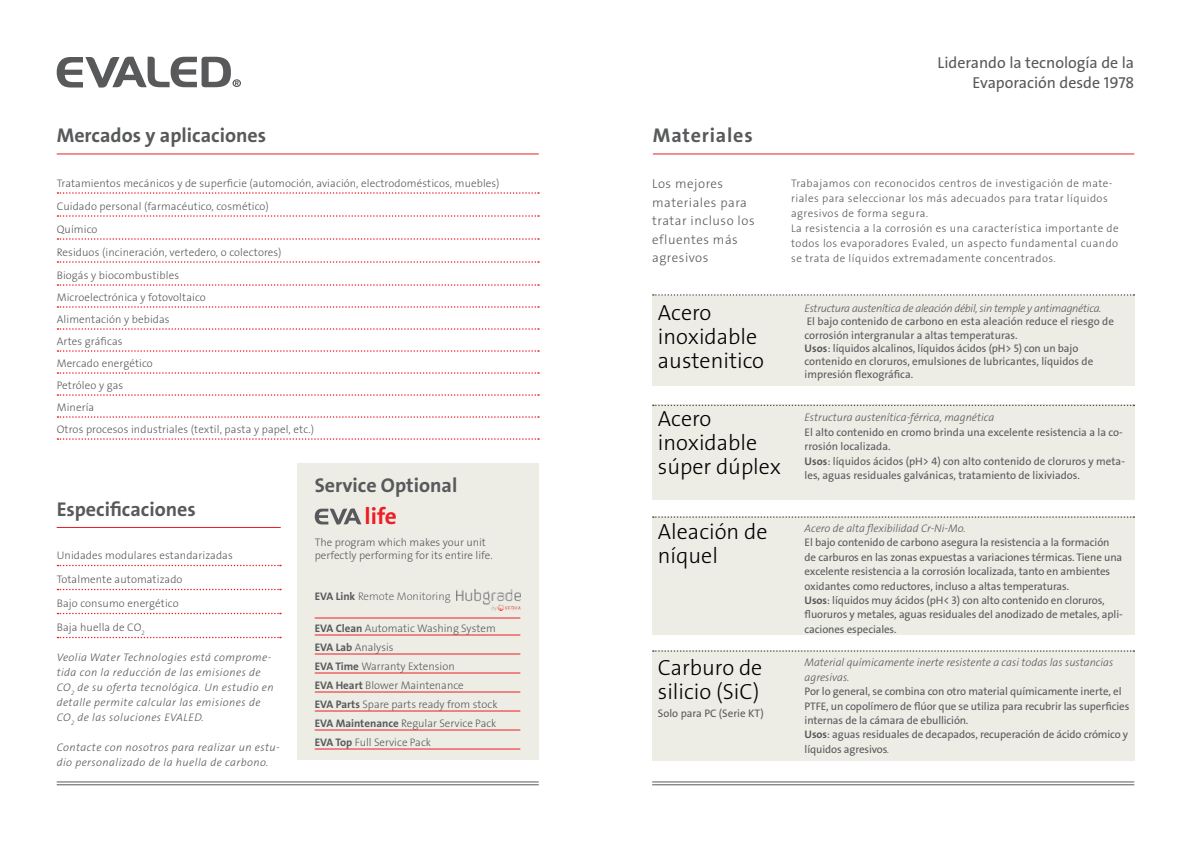
<style>
.page{position:relative;width:1191px;height:842px;background:#fff}
.page>*{position:absolute;margin:0;border:0;box-sizing:border-box;transform-origin:0 0}
.t1{font:23.4px "The Sans Veolia W7 Bld";color:#ed1d24}
.t2{font:22px/24px "The Sans Veolia W3 Lig";color:#000}
.t3{font:20px "The Sans Veolia W7 Bld";color:#58595b}
.t4{font:20px "The Sans Veolia W7 Bld";letter-spacing:.04em;color:#58595b}
.t5{font:15.9px/19.1px "The Sans Veolia W5 Pla";color:#58595b;text-align:right}
.t6{font:13px/18.5px "The Sans Veolia W3 Lig";letter-spacing:.04em;color:#58595b}
.t7{font:11px/14.4px "The Sans Veolia W5 Pla";letter-spacing:-.01em;color:#58595b}
.t8{font:11px/22px "The Sans Veolia W3 Lig";letter-spacing:.01em;color:#58595b}
.t9{font:11px/15px "The Sans Veolia W3 Lig";letter-spacing:.04em;color:#58595b}
.t10{font:11px/15px "The Sans Veolia W3 Lig It";letter-spacing:.025em;color:#58595b}
.t11{font:11px/14.4px "The Sans Veolia W3 Lig It";color:#58595b}
.t12{font:11px "The Sans Veolia W3 Lig It";letter-spacing:-.025em;color:#58595b}
.t13{font:11px "The Sans Veolia W2 Ex Lig";color:#58595b}
.s1{font-family:"The Sans Veolia W7 Bld"}
.s2{font-family:"The Sans Veolia W3 Lig It"}
</style>
<div class="page">
<hr style="left:57px;top:784px;width:482px;height:1px;background:#58595b">
<hr style="left:57px;top:781px;width:482px;height:1px;background:#58595b">
<div style="left:652px;top:296px;width:482px;height:90px;background:#edede6"></div>
<div style="left:652px;top:404px;width:482px;height:96px;background:#edede6"></div>
<div style="left:652px;top:516px;width:482px;height:119px;background:#edede6"></div>
<div style="left:652px;top:650px;width:482px;height:110px;background:#edede6"></div>
<svg style="left:653px;top:294px;width:481px;height:2px"></svg>
<svg style="left:653px;top:405px;width:481px;height:1px"></svg>
<svg style="left:653px;top:516px;width:481px;height:2px"></svg>
<svg style="left:653px;top:650px;width:481px;height:2px"></svg>
<svg style="left:57px;top:57px;width:184px;height:31px"></svg>
<hr style="left:653px;top:154px;width:481px;height:1px;background:#ed1d24">
<hr style="left:57px;top:154px;width:482px;height:1px;background:#ed1d24">
<svg style="left:57px;top:192px;width:482px;height:2px"></svg>
<svg style="left:57px;top:215px;width:482px;height:2px"></svg>
<svg style="left:57px;top:238px;width:482px;height:2px"></svg>
<svg style="left:57px;top:261px;width:482px;height:2px"></svg>
<svg style="left:57px;top:284px;width:482px;height:2px"></svg>
<svg style="left:57px;top:306px;width:482px;height:2px"></svg>
<svg style="left:57px;top:328px;width:482px;height:2px"></svg>
<svg style="left:57px;top:350px;width:482px;height:2px"></svg>
<svg style="left:57px;top:372px;width:482px;height:2px"></svg>
<svg style="left:57px;top:394px;width:482px;height:2px"></svg>
<svg style="left:57px;top:416px;width:482px;height:2px"></svg>
<svg style="left:57px;top:438px;width:482px;height:2px"></svg>
<hr style="left:652px;top:784px;width:482px;height:1px;background:#58595b">
<hr style="left:652px;top:781px;width:482px;height:1px;background:#58595b">
<div style="left:298px;top:464px;width:241px;height:296px;background:#edede6"></div>
<hr style="left:315px;top:618px;width:205px;height:1px;background:#ed1d24">
<hr style="left:315px;top:635px;width:205px;height:1px;background:#ed1d24">
<hr style="left:315px;top:654px;width:205px;height:1px;background:#ed1d24">
<hr style="left:315px;top:673px;width:205px;height:1px;background:#ed1d24">
<hr style="left:315px;top:692px;width:205px;height:1px;background:#ed1d24">
<hr style="left:315px;top:711px;width:205px;height:1px;background:#ed1d24">
<hr style="left:315px;top:730px;width:205px;height:1px;background:#ed1d24">
<hr style="left:315px;top:749px;width:205px;height:1px;background:#ed1d24">
<svg style="left:315px;top:508px;width:46px;height:16px"></svg>
<img style="left:457px;top:590px;width:63px;height:20px">
<hr style="left:57px;top:527px;width:224px;height:1px;background:#ed1d24">
<svg style="left:57px;top:565px;width:224px;height:1px"></svg>
<svg style="left:57px;top:589px;width:224px;height:1px"></svg>
<svg style="left:57px;top:613px;width:224px;height:1px"></svg>
<svg style="left:57px;top:637px;width:224px;height:1px"></svg>
<h3 class="t5" style="left:937px;top:54px;width:198px">Liderando la tecnología de la<br>Evaporación desde 1978</h3>
<h3 class="t3" style="left:57px;top:123px;width:211px">Mercados y aplicaciones</h3>
<h3 class="t4" style="left:653px;top:123px;width:101px">Materiales</h3>
<p class="t8" style="left:57px;top:171px;width:444px;line-height:23px">Tratamientos mecánicos y de superficie (automoción, aviación, electrodomésticos, muebles)<br>Cuidado personal (farmacéutico, cosmético)<br>Químico<br>Residuos (incineración, vertedero, o colectores)<br>Biogás y biocombustibles</p>
<p class="t8" style="left:57px;top:286px;width:259px">Microelectrónica y fotovoltaico<br>Alimentación y bebidas<br>Artes gráficas<br>Mercado energético<br>Petróleo y gas<br>Minería<br>Otros procesos industriales (textil, pasta y papel, etc.)</p>
<p class="t6" style="left:652px;top:175px;width:104px">Los mejores materiales para tratar incluso los efluentes más agresivos</p>
<h2 class="t2" style="left:658px;top:301px;width:108px">Acero inoxidable austenitico</h2>
<h2 class="t2" style="left:658px;top:407px;width:125px">Acero inoxidable súper dúplex</h2>
<h3 class="t3" style="left:315px;top:472px;width:144px">Service Optional</h3>
<h3 class="t3" style="left:57px;top:496px;width:141px">Especificaciones</h3>
<p class="t8" style="left:57px;top:543px;width:178px;line-height:24px">Unidades modulares estandarizadas<br>Totalmente automatizado<br>Bajo consumo energético<br>Baja huella de CO<sub>2</sub></p>
<p class="t10" style="left:57px;top:650px;width:219px">Veolia Water Technologies está comprome&shy;tida con la reducción de las emisiones de CO<sub>2</sub> de su oferta tecnológica. Un estudio en detalle permite calcular las emisiones de CO<sub>2</sub> de las soluciones EVALED.</p>
<p class="t10" style="left:57px;top:740px;width:225px">Contacte con nosotros para realizar un estu&shy;dio personalizado de la huella de carbono.</p>
<h1 class="t1" style="left:364px;top:501px;width:34px">life</h1>
<p class="t8" style="left:315px;top:536px;width:179px;line-height:13.2px">The program which makes your unit perfectly performing for its entire life.</p>
<p class="t13" style="left:315px;top:589px;width:137px"><span class="s1">EVA Link</span> Remote Monitoring</p>
<p class="t8" style="left:315px;top:619px;width:184px;line-height:19px"><span class="s1">EVA Clean</span> Automatic Washing System<br><span class="s1">EVA Lab</span> Analysis<br><span class="s1">EVA Time</span> Warranty Extension<br><span class="s1">EVA Heart</span> Blower Maintenance<br><span class="s1">EVA Parts</span> Spare parts ready from stock<br><span class="s1">EVA Maintenance</span> Regular Service Pack<br><span class="s1">EVA Top</span> Full Service Pack</p>
<h2 class="t2" style="left:658px;top:519px;width:111px">Aleación de níquel</h2>
<h2 class="t2" style="left:658px;top:655px;width:106px">Carburo de silicio (SiC)</h2>
<p class="t7" style="left:658px;top:706px;width:107px">Solo para PC (Serie KT)</p>
<p class="t9" style="left:791px;top:176px;width:329px">Trabajamos con reconocidos centros de investigación de mate&shy;riales para seleccionar los más adecuados para tratar líquidos agresivos de forma segura.<br>La resistencia a la corrosión es una característica importante de todos los evaporadores Evaled, un aspecto fundamental cuando se trata de líquidos extremadamente concentrados.</p>
<p class="t12" style="left:804px;top:301px;width:298px">Estructura austenítica de aleación débil, sin temple y antimagnética.</p>
<p class="t7" style="left:804px;top:315px;width:311px;line-height:13.2px">El bajo contenido de carbono en esta aleación reduce el riesgo de corrosión intergranular a altas temperaturas.<br><span class="s1">Usos</span>: líquidos alcalinos, líquidos ácidos (pH&gt; 5) con un bajo contenido en cloruros, emulsiones de lubricantes, líquidos de impresión flexográfica.</p>
<p class="t11" style="left:804px;top:411px;width:191px">Estructura austenítica-férrica, magnética</p>
<p class="t7" style="left:804px;top:425px;width:322px">El alto contenido en cromo brinda una excelente resistencia a la co&shy;rrosión localizada.<br><span class="s1">Usos</span>: líquidos ácidos (pH&gt; 4) con alto contenido de cloruros y meta&shy;les, aguas residuales galvánicas, tratamiento de lixiviados.</p>
<p class="t11" style="left:804px;top:521px;width:163px">Acero de alta flexibilidad Cr-Ni-Mo.</p>
<p class="t7" style="left:804px;top:535px;width:319px">El bajo contenido de carbono asegura la resistencia a la formación de carburos en las zonas expuestas a variaciones térmicas. Tiene una excelente resistencia a la corrosión localizada, tanto en ambientes oxidantes como reductores, incluso a altas temperaturas.<br><span class="s1">Usos</span>: líquidos muy ácidos (pH&lt; 3) con alto contenido en cloruros, fluoruros y metales, aguas residuales del anodizado de metales, apli&shy;caciones especiales.</p>
<p class="t11" style="left:804px;top:656px;width:310px">Material químicamente inerte resistente a casi todas las sustancias agresivas.</p>
<p class="t7" style="left:804px;top:684px;width:326px">Por lo general, se combina con otro material químicamente inerte, el PTFE, un copolímero de flúor que se utiliza para recubrir las superficies internas de la cámara de ebullición.<br><span class="s1">Usos</span>: aguas residuales de decapados, recuperación de ácido crómico y líquidos agresivos<span class="s2">.</span></p>
</div>
